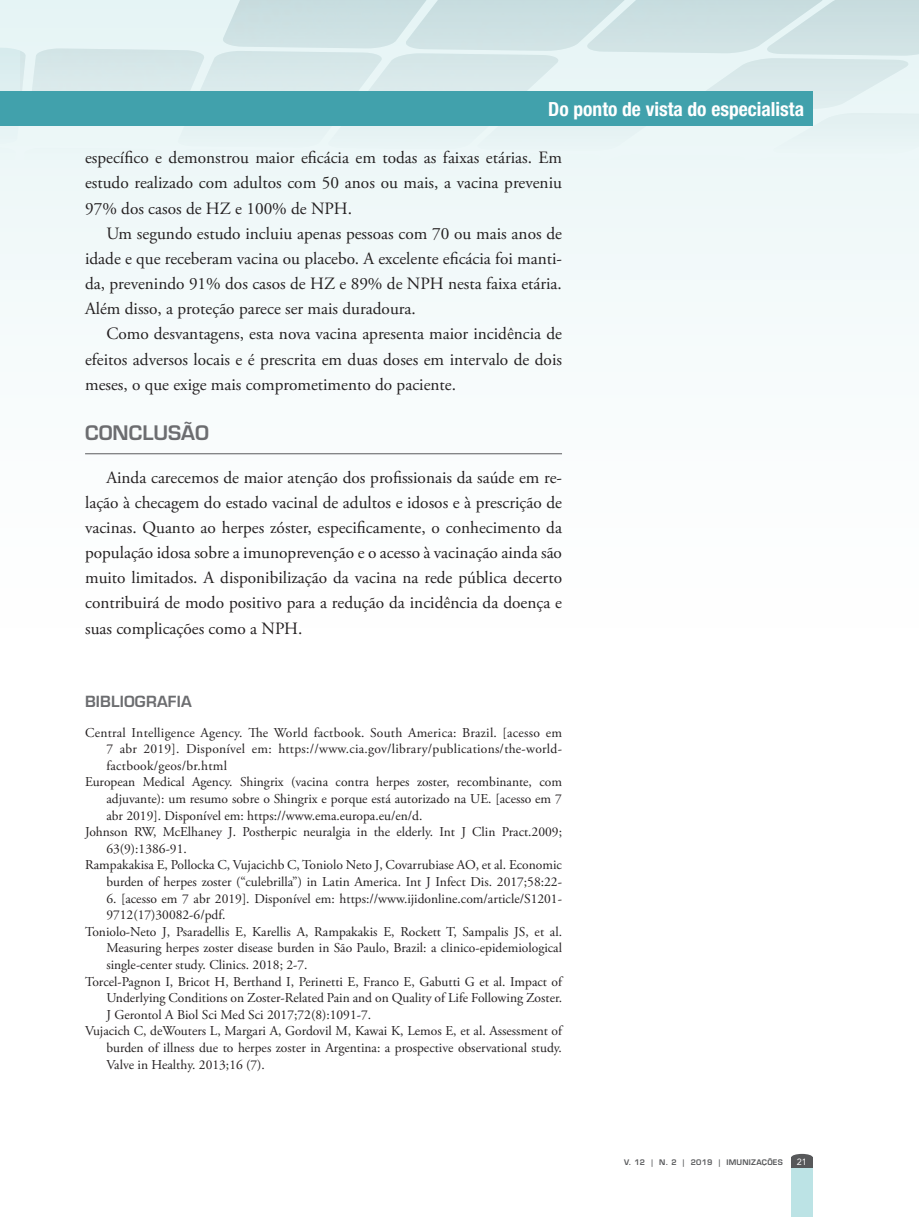
<style>
.page{position:relative;width:919px;height:1217px;background:#fff}
.page>*{position:absolute;margin:0;border:0;box-sizing:border-box;transform-origin:0 0}
.t1{font:700 condensed 19.5px "Helvetica Neue LT Std";color:#fff}
.t2{font:600 19.5px "Eurostile LT Std";color:#6c6d70}
.t3{font:17.25px/25.2px "Adobe Garamond Pro";color:#231f20;text-align:justify}
.t4{font:600 15px "Eurostile LT Std";letter-spacing:.01em;color:#6c6d70}
.t5{font:13.5px "Adobe Garamond Pro";color:#231f20}
.t6{font:13.5px "Adobe Garamond Pro";letter-spacing:.02em;color:#231f20}
.t7{font:9px "Avenir";color:#fff}
.t8{font:600 7.5px "Eurostile LT Std";letter-spacing:.03em;color:#57585a}
</style>
<div class="page">
<div style="left:791px;top:1156px;width:21px;height:60px;background:#bce3e5"></div>
<svg style="left:792px;top:1153px;width:20px;height:3px"></svg>
<div style="left:791px;top:1156px;width:21px;height:11px;background:#57585a"></div>
<div style="left:0;top:0;width:13px;height:653px;background:#f9fcfc"></div>
<div style="left:13px;top:0;width:905px;height:653px;background:#f9fcfc"></div>
<svg style="left:0;top:0;width:918px;height:209px;fill:#e8f5f5"></svg>
<img style="left:18px;top:0;width:48px;height:86px">
<div style="left:0;top:92px;width:13px;height:34px;background:#41a1ac"></div>
<div style="left:13px;top:92px;width:799px;height:34px;background:#41a1ac"></div>
<hr style="left:85px;top:453px;width:477px;height:1px;background:#6c6d70">
<h1 class="t1" style="left:548px;top:97px;width:257px">Do ponto de vista do especialista</h1>
<p class="t3" style="left:85px;top:146px;width:478px">específico e demonstrou maior eficácia em todas as faixas etárias. Em estudo realizado com adultos com 50 anos ou mais, a vacina preveniu 97% dos casos de HZ e 100% de NPH.</p>
<p class="t3" style="left:85px;top:221px;width:478px;text-indent:21px">Um segundo estudo incluiu apenas pessoas com 70 ou mais anos de idade e que receberam vacina ou placebo. A excelente eficácia foi manti&shy;da, prevenindo 91% dos casos de HZ e 89% de NPH nesta faixa etária.<br>Além disso, a proteção parece ser mais duradoura.</p>
<p class="t3" style="left:85px;top:322px;width:478px;text-indent:21px">Como desvantagens, esta nova vacina apresenta maior incidência de efeitos adversos locais e é prescrita em duas doses em intervalo de dois meses, o que exige mais comprometimento do paciente.</p>
<h1 class="t2" style="left:85px;top:421px;width:125px">CONCLUSÃO</h1>
<p class="t3" style="left:85px;top:465px;width:478px;text-indent:21px">Ainda carecemos de maior atenção dos profissionais da saúde em re&shy;lação à checagem do estado vacinal de adultos e idosos e à prescrição de vacinas. Quanto ao herpes zóster, especificamente, o conhecimento da população idosa sobre a imunoprevenção e o acesso à vacinação ainda são muito limitados. A disponibilização da vacina na rede pública decerto contribuirá de modo positivo para a redução da incidência da doença e suas complicações como a NPH.</p>
<p class="t4" style="left:85px;top:692px;width:108px">BIBLIOGRAFIA</p>
<p class="t6" style="left:85px;top:724px;width:478px">Central Intelligence Agency. The World factbook. South America: Brazil. [acesso em</p>
<p class="t6" style="left:106px;top:740px;width:457px">7 abr 2019]. Disponível em: https://www.cia.gov/library/publications/the-world-</p>
<p class="t6" style="left:106px;top:757px;width:122px">factbook/geos/br.html</p>
<p class="t5" style="left:85px;top:773px;width:478px">European Medical Agency. Shingrix (vacina contra herpes zoster, recombinante, com</p>
<p class="t5" style="left:106px;top:790px;width:457px">adjuvante): um resumo sobre o Shingrix e porque está autorizado na UE. [acesso em 7</p>
<p class="t5" style="left:106px;top:807px;width:318px">abr 2019]. Disponível em: https://www.ema.europa.eu/en/d.</p>
<p class="t5" style="left:85px;top:823px;width:478px">Johnson RW, McElhaney J. Postherpic neuralgia in the elderly. Int J Clin Pract.2009;</p>
<p class="t5" style="left:106px;top:840px;width:82px">63(9):1386-91.</p>
<p class="t5" style="left:85px;top:856px;width:478px">Rampakakisa E, Pollocka C, Vujacichb C, Toniolo Neto J, Covarrubiase AO, et al. Economic</p>
<p class="t5" style="left:106px;top:873px;width:457px">burden of herpes zoster (“culebrilla”) in Latin America. Int J Infect Dis. 2017;58:22-</p>
<p class="t5" style="left:106px;top:890px;width:457px">6. [acesso em 7 abr 2019]. Disponível em: https://www.ijidonline.com/article/S1201-</p>
<p class="t5" style="left:106px;top:906px;width:121px">9712(17)30082-6/pdf.</p>
<p class="t5" style="left:85px;top:923px;width:478px">Toniolo-Neto J, Psaradellis E, Karellis A, Rampakakis E, Rockett T, Sampalis JS, et al.</p>
<p class="t5" style="left:106px;top:939px;width:457px">Measuring herpes zoster disease burden in São Paulo, Brazil: a clinico-epidemiological</p>
<p class="t5" style="left:106px;top:956px;width:203px">single-center study. Clinics. 2018; 2-7.</p>
<p class="t5" style="left:85px;top:972px;width:478px">Torcel-Pagnon I, Bricot H, Berthand I, Perinetti E, Franco E, Gabutti G et al. Impact of</p>
<p class="t5" style="left:106px;top:989px;width:457px">Underlying Conditions on Zoster-Related Pain and on Quality of Life Following Zoster.</p>
<p class="t5" style="left:106px;top:1006px;width:266px">J Gerontol A Biol Sci Med Sci 2017;72(8):1091-7.</p>
<p class="t5" style="left:85px;top:1022px;width:478px">Vujacich C, deWouters L, Margari A, Gordovil M, Kawai K, Lemos E, et al. Assessment of</p>
<p class="t5" style="left:106px;top:1039px;width:457px">burden of illness due to herpes zoster in Argentina: a prospective observational study.</p>
<p class="t5" style="left:106px;top:1055px;width:160px">Valve in Healthy. 2013;16 (7).</p>
<p class="t8" style="left:624px;top:1157px;width:160px">V. 12 | N. 2 | 2019 | IMUNIZAÇÕES</p>
<p class="t7" style="left:796px;top:1156px;width:12px">21</p>
</div>
